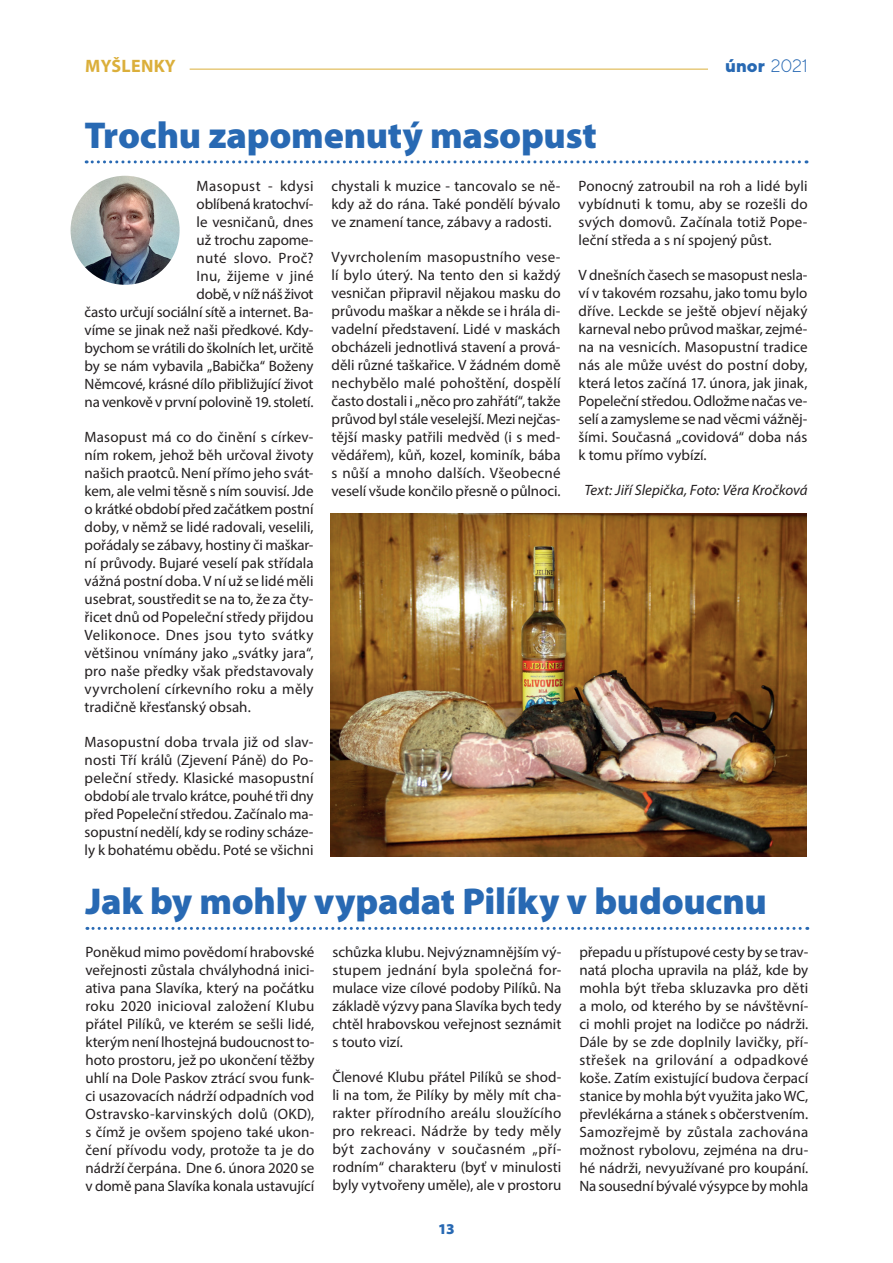
<style>
.page{position:relative;width:893px;height:1263px;background:#fff}
.page>*{position:absolute;margin:0;border:0;box-sizing:border-box;transform-origin:0 0}
.t1{font:900 37.5px "Myriad Pro";letter-spacing:-.005em;color:#2869b3}
.t2{font:700 18px "Myriad Pro";letter-spacing:.02em;color:#dbaf3b}
.t3{font:800 18px "TT Norms";color:#2869b3}
.t4{font:15px/18px "Myriad Pro";letter-spacing:-.005em;color:#231f20;text-align:justify}
.t5{font:italic 15px "Myriad Pro";letter-spacing:-.005em;color:#231f20}
.t6{font:900 15px "Myriad Pro";color:#2869b3}
.s1{font-weight:300}
</style>
<div class="page">
<hr style="left:190px;top:69px;width:518px;height:1px;background:#dbaf3b">
<svg style="left:87px;top:927px;width:721px;height:3px"></svg>
<img style="left:331px;top:513px;width:475px;height:344px">
<svg style="left:86px;top:160px;width:721px;height:3px"></svg>
<img style="left:71px;top:176px;width:109px;height:109px;border-radius:55px">
<p class="t2" style="left:85px;top:54px;width:92px">Myšlenky</p>
<p class="t3" style="left:725px;top:54px;width:84px">únor <span class="s1">2021</span></p>
<h1 class="t1" style="left:85px;top:114px;width:514px">Trochu zapomenutý masopust</h1>
<p class="t4" style="left:85px;top:177px;width:230px;text-align:right">Masopust - kdysi<br>oblíbená kratochví-<br>le vesničanů, dnes<br>už trochu zapome-<br>nuté slovo. Proč?<br>Inu, žijeme v jiné<br>době, v níž náš život<br>často určují sociální sítě a internet. Ba&shy;víme se jinak než naši předkové. Kdy&shy;bychom se vrátili do školních let, určitě by se nám vybavila „Babička“ Boženy<br>Němcové, krásné dílo přibližující život na venkově v první polovině 19. století.</p>
<p class="t4" style="left:85px;top:428px;width:230px">Masopust má co do činění s církev&shy;ním rokem, jehož běh určoval životy našich praotců. Není přímo jeho svát&shy;kem, ale velmi těsně s ním souvisí. Jde o krátké období před začátkem postní doby, v němž se lidé radovali, veselili, pořádaly se zábavy, hostiny či maškar&shy;ní průvody. Bujaré veselí pak střídala vážná postní doba. V ní už se lidé měli usebrat, soustředit se na to, že za čty&shy;řicet dnů od Popeleční středy přijdou Velikonoce. Dnes jsou tyto svátky většinou vnímány jako „svátky jara“, pro naše předky však představovaly vyvrcholení církevního roku a měly tradičně křesťanský obsah.</p>
<p class="t4" style="left:85px;top:733px;width:230px">Masopustní doba trvala již od slav&shy;nosti Tří králů (Zjevení Páně) do Po&shy;peleční středy. Klasické masopustní období ale trvalo krátce, pouhé tři dny před Popeleční středou. Začínalo ma&shy;sopustní nedělí, kdy se rodiny scháze&shy;ly k bohatému obědu. Poté se všichni</p>
<p class="t4" style="left:332px;top:177px;width:230px">chystali k muzice - tancovalo se ně&shy;kdy až do rána. Také pondělí bývalo ve znamení tance, zábavy a radosti.</p>
<p class="t4" style="left:332px;top:248px;width:230px">Vyvrcholením masopustního vese&shy;lí bylo úterý. Na tento den si každý vesničan připravil nějakou masku do průvodu maškar a někde se i hrála di&shy;vadelní představení. Lidé v maskách obcházeli jednotlivá stavení a prová&shy;děli různé taškařice. V žádném domě nechybělo malé pohoštění, dospělí často dostali i „něco pro zahřátí“, takže průvod byl stále veselejší. Mezi nejčas&shy;tější masky patřili medvěd (i s med&shy;vědářem), kůň, kozel, kominík, bába s nůší a mnoho dalších. Všeobecné veselí všude končilo přesně o půlnoci.</p>
<p class="t4" style="left:579px;top:177px;width:230px">Ponocný zatroubil na roh a lidé byli vybídnuti k tomu, aby se rozešli do svých domovů. Začínala totiž Pope&shy;leční středa a s ní spojený půst.</p>
<p class="t4" style="left:579px;top:266px;width:230px">V dnešních časech se masopust nesla&shy;ví v takovém rozsahu, jako tomu bylo dříve. Leckde se ještě objeví nějaký karneval nebo průvod maškar, zejmé&shy;na na vesnicích. Masopustní tradice nás ale může uvést do postní doby, která letos začíná 17. února, jak jinak, Popeleční středou. Odložme načas ve&shy;selí a zamysleme se nad věcmi vážněj&shy;šími. Současná „covidová“ doba nás k tomu přímo vybízí.</p>
<p class="t5" style="left:584px;top:481px;width:225px">Text: Jiří Slepička, Foto: Věra Kročková</p>
<h1 class="t1" style="left:85px;top:880px;width:683px">Jak by mohly vypadat Pilíky v budoucnu</h1>
<p class="t4" style="left:85px;top:943px;width:230px">Poněkud mimo povědomí hrabovské veřejnosti zůstala chvályhodná inici&shy;ativa pana Slavíka, který na počátku roku 2020 inicioval založení Klubu přátel Pilíků, ve kterém se sešli lidé, kterým není lhostejná budoucnost to&shy;hoto prostoru, jež po ukončení těžby uhlí na Dole Paskov ztrácí svou funk&shy;ci usazovacích nádrží odpadních vod Ostravsko-karvinských dolů (OKD), s čímž je ovšem spojeno také ukon&shy;čení přívodu vody, protože ta je do nádrží čerpána. Dne 6. února 2020 se v domě pana Slavíka konala ustavující</p>
<p class="t4" style="left:332px;top:943px;width:230px">schůzka klubu. Nejvýznamnějším vý&shy;stupem jednání byla společná for&shy;mulace vize cílové podoby Pilíků. Na základě výzvy pana Slavíka bych tedy chtěl hrabovskou veřejnost seznámit s touto vizí.</p>
<p class="t4" style="left:332px;top:1068px;width:230px">Členové Klubu přátel Pilíků se shod&shy;li na tom, že Pilíky by měly mít cha&shy;rakter přírodního areálu sloužícího pro rekreaci. Nádrže by tedy měly být zachovány v současném „pří&shy;rodním“ charakteru (byť v minulosti byly vytvořeny uměle), ale v prostoru</p>
<p class="t6" style="left:438px;top:1220px;width:18px">13</p>
<p class="t4" style="left:579px;top:943px;width:230px">přepadu u přístupové cesty by se trav&shy;natá plocha upravila na pláž, kde by mohla být třeba skluzavka pro děti a molo, od kterého by se návštěvní&shy;ci mohli projet na lodičce po nádrži.<br>Dále by se zde doplnily lavičky, pří&shy;střešek na grilování a odpadkové koše. Zatím existující budova čerpací stanice by mohla být využita jako WC, převlékárna a stánek s občerstvením.<br>Samozřejmě by zůstala zachována možnost rybolovu, zejména na dru&shy;hé nádrži, nevyužívané pro koupání.<br>Na sousední bývalé výsypce by mohla</p>
</div>
